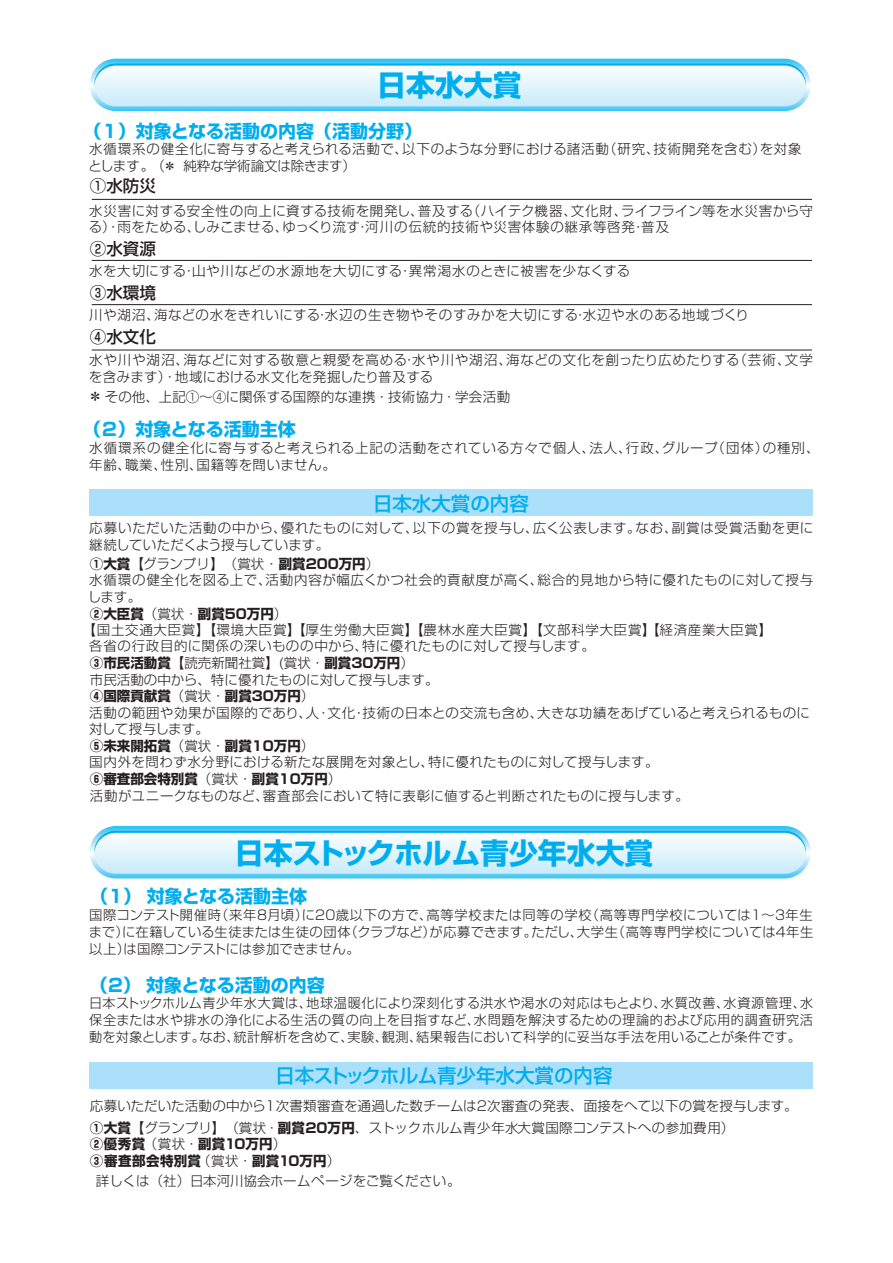
<style>
.page{position:relative;width:893px;height:1263px;background:#fff}
.page>*{position:absolute;margin:0;border:0;box-sizing:border-box;transform-origin:0 0}
.t1{font:700 28.8px "Shin Go Pro";color:#00aeef}
.t2{font:500 19.5px "Shin Go Pro";color:#00aeef}
.t3{font:700 18px "Shin Go Pro";color:#00aeef}
.t4{font:500 16.5px "Shin Go Pro";color:#231f20}
.t5{font:300 13.5px/16.5px "Shin Go Pro";letter-spacing:.03em;color:#231f20}
.t6{font:300 13.5px/16.5px "Shin Go Pro";color:#231f20}
.t7{font:300 13.5px/16.5px "Shin Go Pro";letter-spacing:.05em;color:#231f20}
.t8{font:700 13.5px/16.5px "Shin Go Pro";letter-spacing:.025em;color:#231f20}
.t9{font:700 13.5px "Shin Go Pro";color:#231f20}
.t10{font:300 13.35px/17px "Shin Go Pro";letter-spacing:.015em;color:#231f20;text-align:justify}
.s1{font-size:15px}
.s2{font-weight:700}
.s3{font-weight:300}
</style>
<div class="page">
<div style="left:89px;top:490px;width:724px;height:26px;background:#aae0f9"></div>
<div style="left:89px;top:1062px;width:724px;height:26px;background:#aae0f9"></div>
<hr style="left:92px;top:199px;width:720px;height:1px;background:#231f20">
<hr style="left:92px;top:350px;width:720px;height:1px;background:#231f20">
<hr style="left:92px;top:260px;width:720px;height:1px;background:#231f20">
<hr style="left:92px;top:304px;width:720px;height:1px;background:#231f20">
<svg style="left:90px;top:59px;width:721px;height:52px;background:#4bcaf4"></svg>
<div style="left:94px;top:63px;width:712px;height:43px;background:#caebfb;border-radius:22px"></div>
<svg style="left:94px;top:63px;width:715px;height:42px"></svg>
<svg style="left:90px;top:826px;width:721px;height:52px;background:#44c8f4"></svg>
<div style="left:94px;top:830px;width:712px;height:44px;background:#caebfb;border-radius:22px"></div>
<svg style="left:94px;top:830px;width:715px;height:42px"></svg>
<h1 class="t1" style="left:377px;top:62px;width:146px">日本水大賞</h1>
<h3 class="t3" style="left:84px;top:117px;width:340px">（1）対象となる活動の内容（活動分野）</h3>
<p class="t5" style="left:88px;top:139px;width:715px">水循環系の健全化に寄与すると考えられる活動で、以下のような分野における諸活動（研究、技術開発を含む）を対象とします。（＊ 純粋な学術論文は除きます）</p>
<p class="t4" style="left:90px;top:172px;width:67px">①水防災</p>
<p class="t5" style="left:89px;top:201px;width:726px">水災害に対する安全性の向上に資する技術を開発し、普及する（ハイテク機器、文化財、ライフライン等を水災害から守る）・雨をためる、しみこませる、ゆっくり流す・河川の伝統的技術や災害体験の継承等啓発・普及</p>
<p class="t4" style="left:90px;top:235px;width:67px">②水資源</p>
<p class="t5" style="left:89px;top:261px;width:542px">水を大切にする・山や川などの水源地を大切にする・異常渇水のときに被害を少なくする</p>
<p class="t5" style="left:89px;top:305px;width:661px">川や湖沼、海などの水をきれいにする・水辺の生き物やそのすみかを大切にする・水辺や水のある地域づくり</p>
<p class="t4" style="left:90px;top:279px;width:67px">③水環境</p>
<p class="t4" style="left:90px;top:323px;width:67px">④水文化</p>
<p class="t5" style="left:89px;top:350px;width:725px">水や川や湖沼、海などに対する敬意と親愛を高める・水や川や湖沼、海などの文化を創ったり広めたりする（芸術、文学を含みます）・地域における水文化を発掘したり普及する</p>
<p class="t5" style="left:88px;top:387px;width:424px"><span class="s1">＊</span>その他、上記①～④に関係する国際的な連携・技術協力・学会活動</p>
<h3 class="t3" style="left:84px;top:415px;width:214px">（2）対象となる活動主体</h3>
<p class="t7" style="left:89px;top:438px;width:732px">水循環系の健全化に寄与すると考えられる上記の活動をされている方々で個人、法人、行政、グループ（団体）の種別、年齢、職業、性別、国籍等を問いません。</p>
<h2 class="t2" style="left:373px;top:487px;width:157px">日本水大賞の内容</h2>
<p class="t5" style="left:89px;top:518px;width:726px">応募いただいた活動の中から、優れたものに対して、以下の賞を授与し、広く公表します。なお、副賞は受賞活動を更に継続していただくよう授与しています。</p>
<p class="t5" style="left:90px;top:554px;width:291px"><span class="s2">①大賞</span>【グランプリ】（賞状・<span class="s2">副賞200万円</span>）</p>
<p class="t9" style="left:90px;top:603px;width:199px">②大臣賞<span class="s3">（賞状・</span>副賞50万円<span class="s3">）</span></p>
<p class="t6" style="left:90px;top:653px;width:350px"><span class="s2">③市民活動賞</span>【読売新聞社賞】(賞状・<span class="s2">副賞30万円</span>）<br>市民活動の中から、特に優れたものに対して授与します。<br><span class="s2">④国際貢献賞</span>（賞状・<span class="s2">副賞30万円</span>）</p>
<p class="t9" style="left:90px;top:735px;width:226px">⑤未来開拓賞<span class="s3">（賞状・</span>副賞10万円<span class="s3">）</span></p>
<p class="t5" style="left:90px;top:769px;width:600px"><span class="s2">⑥審査部会特別賞</span>（賞状・<span class="s2">副賞10万円</span>）<br>活動がユニークなものなど、審査部会において特に表彰に値すると判断されたものに授与します。</p>
<p class="t5" style="left:88px;top:570px;width:727px">水循環の健全化を図る上で、活動内容が幅広くかつ社会的貢献度が高く、総合的見地から特に優れたものに対して授与します。</p>
<p class="t7" style="left:89px;top:620px;width:685px;text-indent:-7px">【国土交通大臣賞】【環境大臣賞】【厚生労働大臣賞】【農林水産大臣賞】【文部科学大臣賞】【経済産業大臣賞】各省の行政目的に関係の深いものの中から、特に優れたものに対して授与します。</p>
<p class="t5" style="left:89px;top:703px;width:722px">活動の範囲や効果が国際的であり、人・文化・技術の日本との交流も含め、大きな功績をあげていると考えられるものに対して授与します。</p>
<p class="t5" style="left:89px;top:752px;width:571px">国内外を問わず水分野における新たな展開を対象とし、特に優れたものに対して授与します。</p>
<h1 class="t1" style="left:235px;top:830px;width:420px">日本ストックホルム青少年水大賞</h1>
<h3 class="t3" style="left:90px;top:882px;width:218px">（1） 対象となる活動主体</h3>
<p class="t10" style="left:89px;top:905px;width:726px">国際コンテスト開催時（来年８月頃）に２０歳以下の方で、高等学校または同等の学校（高等専門学校については１～３年生まで）に在籍している生徒または生徒の団体（クラブなど）が応募できます。ただし、大学生（高等専門学校については４年生以上）は国際コンテストには参加できません。</p>
<h3 class="t3" style="left:90px;top:970px;width:236px">（2） 対象となる活動の内容</h3>
<p class="t10" style="left:89px;top:993px;width:726px">日本ストックホルム青少年水大賞は、地球温暖化により深刻化する洪水や渇水の対応はもとより、水質改善、水資源管理、水保全または水や排水の浄化による生活の質の向上を目指すなど、水問題を解決するための理論的および応用的調査研究活動を対象とします。なお、統計解析を含めて、実験、観測、結果報告において科学的に妥当な手法を用いることが条件です。</p>
<h2 class="t2" style="left:276px;top:1060px;width:338px">日本ストックホルム青少年水大賞の内容</h2>
<p class="t6" style="left:90px;top:1093px;width:709px;line-height:21.9px">応募いただいた活動の中から1次書類審査を通過した数チームは2次審査の発表、面接をへて以下の賞を授与します。<br><span class="s2">①大賞</span>【グランプリ】（賞状・<span class="s2">副賞20万円</span>、ストックホルム青少年水大賞国際コンテストへの参加費用）</p>
<p class="t8" style="left:90px;top:1135px;width:252px">②優秀賞<span class="s3">（賞状・</span>副賞10万円<span class="s3">）<br></span>③審査部会特別賞<span class="s3">（賞状・</span>副賞10万円<span class="s3">）</span></p>
<p class="t6" style="left:96px;top:1171px;width:366px">詳しくは（社）日本河川協会ホームページをご覧ください。</p>
</div>
